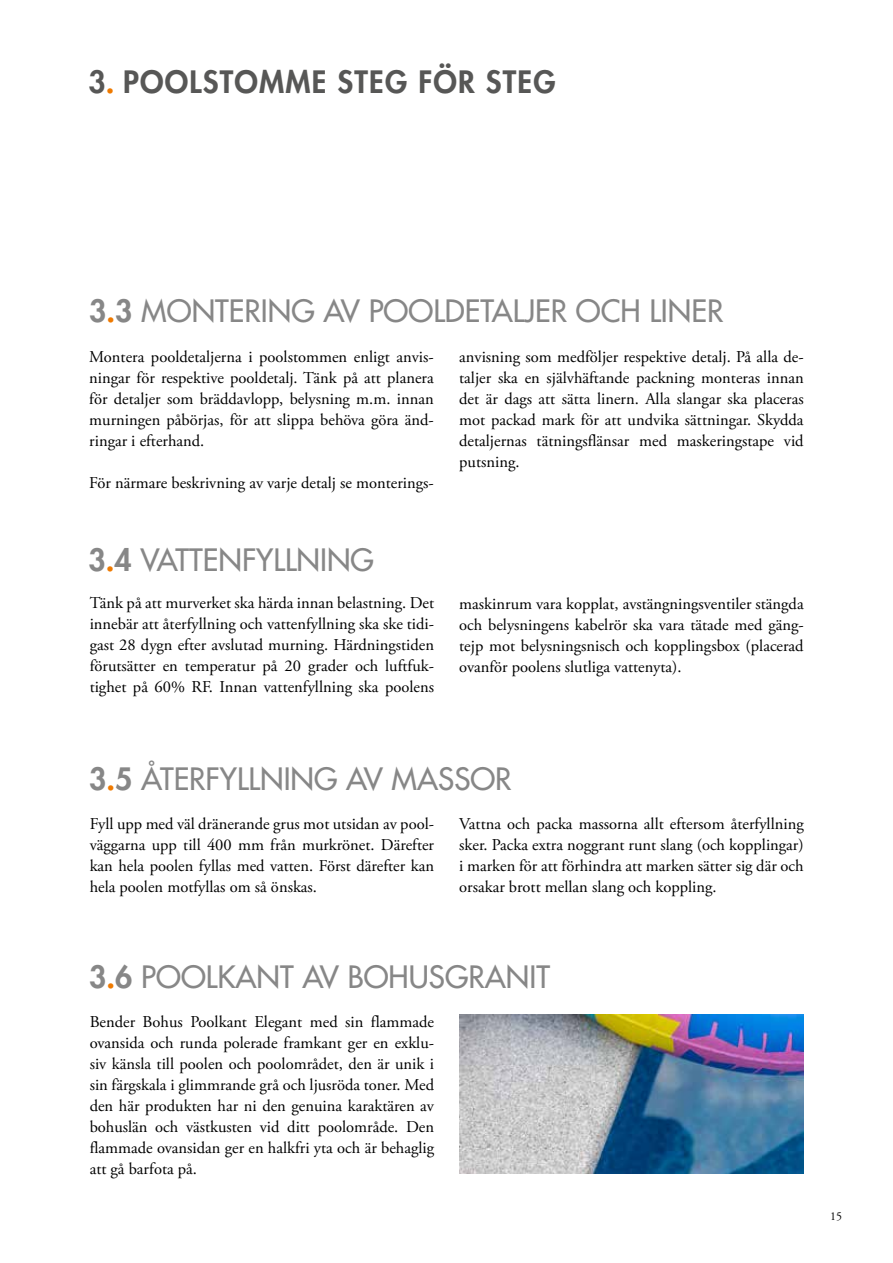
<style>
.page{position:relative;width:893px;height:1263px;background:#fff}
.page>*{position:absolute;margin:0;border:0;box-sizing:border-box;transform-origin:0 0}
.t1{font:500 30px "Futura Std";color:#878787}
.t2{font:800 30px "Futura Std";letter-spacing:.04em;color:#575756}
.t3{font:16.5px/21px "Adobe Garamond Pro";color:#000;text-align:justify}
.t4{font:12px "Adobe Garamond Pro";color:#000}
.s1{color:#ef7a00}
.s2{font-weight:800}
.s3{font-weight:800;color:#ef7a00}
</style>
<div class="page">
<img style="left:459px;top:1015px;width:344px;height:159px">
<h1 class="t2" style="left:89px;top:63px;width:469px">3<span class="s1">.</span> POOLSTOMME STEG FÖR STEG</h1>
<h1 class="t1" style="left:89px;top:293px;width:636px"><span class="s2">3</span><span class="s3">.</span><span class="s2">3</span> MONTERING AV POOLDETALJER OCH LINER</h1>
<p class="t3" style="left:89px;top:346px;width:346px">Montera pooldetaljerna i poolstommen enligt anvis&shy;ningar för respektive pooldetalj. Tänk på att planera för detaljer som bräddavlopp, belysning m.m. innan murningen påbörjas, för att slippa behöva göra änd&shy;ringar i efterhand.</p>
<p class="t3" style="left:89px;top:472px;width:346px">För närmare beskrivning av varje detalj se monterings-</p>
<h1 class="t1" style="left:89px;top:541px;width:287px"><span class="s2">3</span><span class="s3">.</span><span class="s2">4</span> VATTENFYLLNING</h1>
<p class="t3" style="left:90px;top:593px;width:346px">Tänk på att murverket ska härda innan belastning. Det innebär att återfyllning och vattenfyllning ska ske tidi&shy;gast 28 dygn efter avslutad murning. Härdningstiden förutsätter en temperatur på 20 grader och luftfuk&shy;tighet på 60% RF. Innan vattenfyllning ska poolens</p>
<p class="t3" style="left:459px;top:346px;width:346px">anvisning som medföljer respektive detalj. På alla de&shy;taljer ska en självhäftande packning monteras innan det är dags att sätta linern. Alla slangar ska placeras mot packad mark för att undvika sättningar. Skydda detaljernas tätningsflänsar med maskeringstape vid putsning.</p>
<p class="t3" style="left:459px;top:593px;width:346px">maskinrum vara kopplat, avstängningsventiler stängda och belysningens kabelrör ska vara tätade med gäng&shy;tejp mot belysningsnisch och kopplingsbox (placerad ovanför poolens slutliga vattenyta).</p>
<h1 class="t1" style="left:89px;top:761px;width:424px"><span class="s2">3</span><span class="s3">.</span><span class="s2">5</span> ÅTERFYLLNING AV MASSOR</h1>
<p class="t3" style="left:90px;top:813px;width:346px">Fyll upp med väl dränerande grus mot utsidan av pool&shy;väggarna upp till 400 mm från murkrönet. Därefter kan hela poolen fyllas med vatten. Först därefter kan hela poolen motfyllas om så önskas.</p>
<p class="t3" style="left:459px;top:814px;width:346px">Vattna och packa massorna allt eftersom återfyllning sker. Packa extra noggrant runt slang (och kopplingar) i marken för att förhindra att marken sätter sig där och orsakar brott mellan slang och koppling.</p>
<h1 class="t1" style="left:89px;top:958px;width:462px"><span class="s2">3</span><span class="s3">.</span><span class="s2">6</span> POOLKANT AV BOHUSGRANIT</h1>
<p class="t3" style="left:90px;top:1011px;width:346px">Bender Bohus Poolkant Elegant med sin flammade ovansida och runda polerade framkant ger en exklu&shy;siv känsla till poolen och poolområdet, den är unik i sin färgskala i glimmrande grå och ljusröda toner. Med den här produkten har ni den genuina karaktären av bohuslän och västkusten vid ditt poolområde. Den flammade ovansidan ger en halkfri yta och är behaglig att gå barfota på.</p>
<p class="t4" style="left:830px;top:1208px;width:13px">15</p>
</div>
